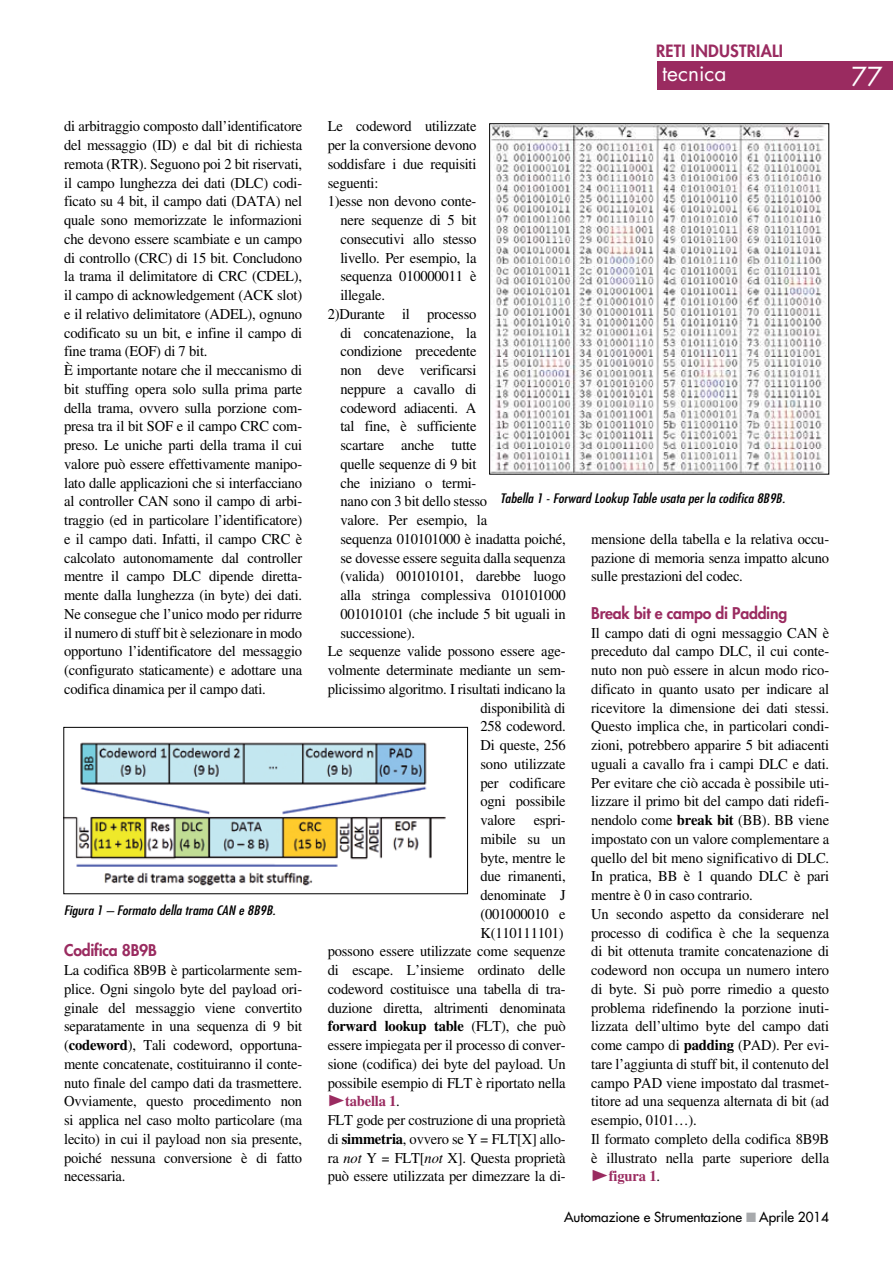
<style>
.page{position:relative;width:893px;height:1263px;background:#fff}
.page>*{position:absolute;margin:0;border:0;box-sizing:border-box;transform-origin:0 0}
.t1{font:25.5px "Futura LT";color:#fff}
.t2{font:20.85px "Futura LT";color:#fff}
.t3{font:800 16.5px "Futura LT";letter-spacing:.015em;color:#9a2b60}
.t4{font:800 15.75px "Futura LT";letter-spacing:-.015em;color:#9a2b60}
.t5{font:15px/18.8px "Times LT";letter-spacing:-.015em;color:#000}
.t6{font:700 15px "Times LT";letter-spacing:-.015em;color:#000}
.t7{font:700 15px "Times LT";letter-spacing:-.015em;color:#9a2b60}
.t8{font:13.5px "Futura LT";color:#000}
.t9{font:italic condensed 12.75px "Futura LT";color:#000;scale:1.2 1}
.s1{font-weight:700}
.s2{font-weight:400}
.s3{font-family:"Lucida Grande";font-weight:400;font-size:13.5px}
.s4{font-weight:400;color:#000}
.s5{font-style:italic}
.s6{font-family:"Lucida Grande";font-size:13.5px;color:#9a2b60}
.s7{font-weight:700;color:#9a2b60}
.s8{color:#a7a9ac}
</style>
<div class="page">
<div style="left:657px;top:62px;width:236px;height:28px;background:#9a2b60"></div>
<img style="left:66px;top:742px;width:380px;height:144px">
<div style="left:64px;top:727px;width:404px;height:167px;border:1px solid #000"></div>
<img style="left:491px;top:125px;width:335px;height:348px">
<div style="left:489px;top:123px;width:340px;height:352px;border:1px solid #000"></div>
<p class="t5" style="left:64px;top:117px;width:240px">di arbitraggio composto dall’identificatore del messaggio (ID) e dal bit di richiesta remota (RTR). Seguono poi 2 bit riservati, il campo lunghezza dei dati (DLC) codi&shy;ficato su 4 bit, il campo dati (DATA) nel quale sono memorizzate le informazioni che devono essere scambiate e un campo di controllo (CRC) di 15 bit. Concludono la trama il delimitatore di CRC (CDEL), il campo di acknowledgement (ACK slot) e il relativo delimitatore (ADEL), ognuno codificato su un bit, e infine il campo di fine trama (EOF) di 7 bit.<br>È importante notare che il meccanismo di bit stuffing opera solo sulla prima parte della trama, ovvero sulla porzione com&shy;presa tra il bit SOF e il campo CRC com&shy;preso. Le uniche parti della trama il cui valore può essere effettivamente manipo&shy;lato dalle applicazioni che si interfacciano al controller CAN sono il campo di arbi&shy;traggio (ed in particolare l’identificatore) e il campo dati. Infatti, il campo CRC è calcolato autonomamente dal controller mentre il campo DLC dipende diretta&shy;mente dalla lunghezza (in byte) dei dati.<br>Ne consegue che l’unico modo per ridurre il numero di stuff bit è selezionare in modo opportuno l’identificatore del messaggio (configurato staticamente) e adottare una codifica dinamica per il campo dati.</p>
<p class="t9" style="left:64px;top:902px;width:178px">Figura 1 – Formato della trama CAN e 8B9B.</p>
<p class="t4" style="left:64px;top:940px;width:94px">Codifica 8B9B</p>
<p class="t5" style="left:64px;top:960px;width:239px;text-align:justify">La codifica 8B9B è particolarmente sem&shy;plice. Ogni singolo byte del payload ori&shy;ginale del messaggio viene convertito separatamente in una sequenza di 9 bit (<span class="s1">codeword</span>), Tali codeword, opportuna&shy;mente concatenate, costituiranno il conte&shy;nuto finale del campo dati da trasmettere.<br>Ovviamente, questo procedimento non si applica nel caso molto particolare (ma lecito) in cui il payload non sia presente, poiché nessuna conversione è di fatto necessaria.</p>
<p class="t3" style="left:656px;top:40px;width:129px">reti industriali</p>
<h2 class="t2" style="left:662px;top:60px;width:66px">tecnica</h2>
<p class="t5" style="left:328px;top:117px;width:150px">Le codeword utilizzate</p>
<p class="t5" style="left:328px;top:135px;width:150px">per la conversione devono</p>
<p class="t5" style="left:328px;top:154px;width:150px">soddisfare i due requisiti</p>
<p class="t5" style="left:328px;top:173px;width:52px">seguenti:</p>
<p class="t5" style="left:328px;top:192px;width:150px">1)esse non devono conte-</p>
<p class="t5" style="left:340px;top:210px;width:137px">nere sequenze di 5 bit</p>
<p class="t5" style="left:340px;top:229px;width:137px">consecutivi allo stesso</p>
<p class="t5" style="left:340px;top:248px;width:137px">livello. Per esempio, la</p>
<p class="t5" style="left:340px;top:267px;width:137px">sequenza 010000011 è</p>
<p class="t5" style="left:340px;top:285px;width:46px">illegale.</p>
<p class="t5" style="left:328px;top:304px;width:150px">2)Durante il processo</p>
<p class="t5" style="left:340px;top:323px;width:137px">di concatenazione, la</p>
<p class="t5" style="left:340px;top:342px;width:137px">condizione precedente</p>
<p class="t5" style="left:340px;top:360px;width:137px">non deve verificarsi</p>
<p class="t5" style="left:340px;top:379px;width:137px">neppure a cavallo di</p>
<p class="t5" style="left:340px;top:398px;width:137px">codeword adiacenti. A</p>
<p class="t5" style="left:340px;top:417px;width:138px">tal fine, è sufficiente</p>
<p class="t5" style="left:340px;top:435px;width:137px">scartare anche tutte</p>
<p class="t5" style="left:340px;top:454px;width:137px">quelle sequenze di 9 bit</p>
<p class="t5" style="left:340px;top:473px;width:137px">che iniziano o termi-</p>
<p class="t5" style="left:340px;top:492px;width:148px">nano con 3 bit dello stesso</p>
<p class="t5" style="left:340px;top:510px;width:148px">valore. Per esempio, la</p>
<p class="t5" style="left:340px;top:529px;width:227px">sequenza 010101000 è inadatta poiché,</p>
<p class="t5" style="left:340px;top:548px;width:227px">se dovesse essere seguita dalla sequenza</p>
<p class="t5" style="left:340px;top:567px;width:227px">(valida) 001010101, darebbe luogo</p>
<p class="t5" style="left:340px;top:585px;width:227px">alla stringa complessiva 010101000</p>
<p class="t5" style="left:340px;top:604px;width:227px">001010101 (che include 5 bit uguali in</p>
<p class="t5" style="left:340px;top:623px;width:76px">successione).</p>
<p class="t5" style="left:328px;top:642px;width:239px">Le sequenze valide possono essere age-</p>
<p class="t5" style="left:328px;top:660px;width:239px">volmente determinate mediante un sem-</p>
<p class="t5" style="left:328px;top:679px;width:239px">plicissimo algoritmo. I risultati indicano la</p>
<p class="t5" style="left:480px;top:698px;width:87px">disponibilità di</p>
<p class="t5" style="left:480px;top:717px;width:87px">258 codeword.</p>
<p class="t5" style="left:480px;top:735px;width:87px">Di queste, 256</p>
<p class="t5" style="left:480px;top:754px;width:87px">sono utilizzate</p>
<p class="t5" style="left:480px;top:773px;width:87px">per codificare</p>
<p class="t5" style="left:480px;top:792px;width:87px">ogni possibile</p>
<p class="t5" style="left:480px;top:810px;width:87px">valore espri-</p>
<p class="t5" style="left:480px;top:829px;width:87px">mibile su un</p>
<p class="t5" style="left:480px;top:848px;width:87px">byte, mentre le</p>
<p class="t5" style="left:480px;top:867px;width:87px">due rimanenti,</p>
<p class="t5" style="left:480px;top:885px;width:87px">denominate J</p>
<p class="t5" style="left:480px;top:904px;width:87px">(001000010 e</p>
<p class="t5" style="left:480px;top:923px;width:85px">K(110111101)</p>
<p class="t5" style="left:328px;top:942px;width:239px">possono essere utilizzate come sequenze</p>
<p class="t5" style="left:328px;top:960px;width:239px">di escape. L’insieme ordinato delle</p>
<p class="t5" style="left:328px;top:979px;width:239px">codeword costituisce una tabella di tra-</p>
<p class="t5" style="left:328px;top:998px;width:239px">duzione diretta, altrimenti denominata</p>
<p class="t6" style="left:328px;top:1017px;width:239px">forward lookup table <span class="s2">(FLT), che può</span></p>
<p class="t5" style="left:328px;top:1035px;width:239px">essere impiegata per il processo di conver-</p>
<p class="t5" style="left:328px;top:1054px;width:239px">sione (codifica) dei byte del payload. Un</p>
<p class="t5" style="left:328px;top:1073px;width:239px">possibile esempio di FLT è riportato nella</p>
<p class="t7" style="left:328px;top:1092px;width:74px"><span class="s3">►</span>tabella 1<span class="s4">.</span></p>
<p class="t5" style="left:328px;top:1110px;width:239px">FLT gode per costruzione di una proprietà</p>
<p class="t5" style="left:328px;top:1129px;width:239px">di <span class="s1">simmetria</span>, ovvero se Y = FLT[X] allo-</p>
<p class="t5" style="left:328px;top:1148px;width:240px">ra <span class="s5">not</span> Y = FLT[<span class="s5">not</span> X]. Questa proprietà</p>
<p class="t5" style="left:328px;top:1167px;width:239px">può essere utilizzata per dimezzare la di-</p>
<p class="t9" style="left:500px;top:491px;width:239px">Tabella 1 - Forward Lookup Table usata per la codifica 8B9B.</p>
<p class="t5" style="left:591px;top:529px;width:239px;text-align:justify">mensione della tabella e la relativa occu&shy;pazione di memoria senza impatto alcuno sulle prestazioni del codec.</p>
<p class="t4" style="left:591px;top:602px;width:197px">Break bit e campo di Padding</p>
<p class="t5" style="left:591px;top:623px;width:239px">Il campo dati di ogni messaggio CAN è preceduto dal campo DLC, il cui conte&shy;nuto non può essere in alcun modo rico&shy;dificato in quanto usato per indicare al ricevitore la dimensione dei dati stessi.<br>Questo implica che, in particolari condi&shy;zioni, potrebbero apparire 5 bit adiacenti uguali a cavallo fra i campi DLC e dati.<br>Per evitare che ciò accada è possibile uti&shy;lizzare il primo bit del campo dati ridefi&shy;nendolo come <span class="s1">break bit</span> (BB). BB viene impostato con un valore complementare a quello del bit meno significativo di DLC.<br>In pratica, BB è 1 quando DLC è pari mentre è 0 in caso contrario.<br>Un secondo aspetto da considerare nel processo di codifica è che la sequenza di bit ottenuta tramite concatenazione di codeword non occupa un numero intero di byte. Si può porre rimedio a questo problema ridefinendo la porzione inuti&shy;lizzata dell’ultimo byte del campo dati come campo di <span class="s1">padding</span> (PAD). Per evi&shy;tare l’aggiunta di stuff bit, il contenuto del campo PAD viene impostato dal trasmet&shy;titore ad una sequenza alternata di bit (ad esempio, 0101…).<br>Il formato completo della codifica 8B9B è illustrato nella parte superiore della <span class="s6">►</span><span class="s7">figura 1</span>.</p>
<p class="t8" style="left:564px;top:1208px;width:267px">Automazione e Strumentazione <span class="s8">■</span> Aprile 2014</p>
<h1 class="t1" style="left:852px;top:60px;width:33px">77</h1>
</div>
